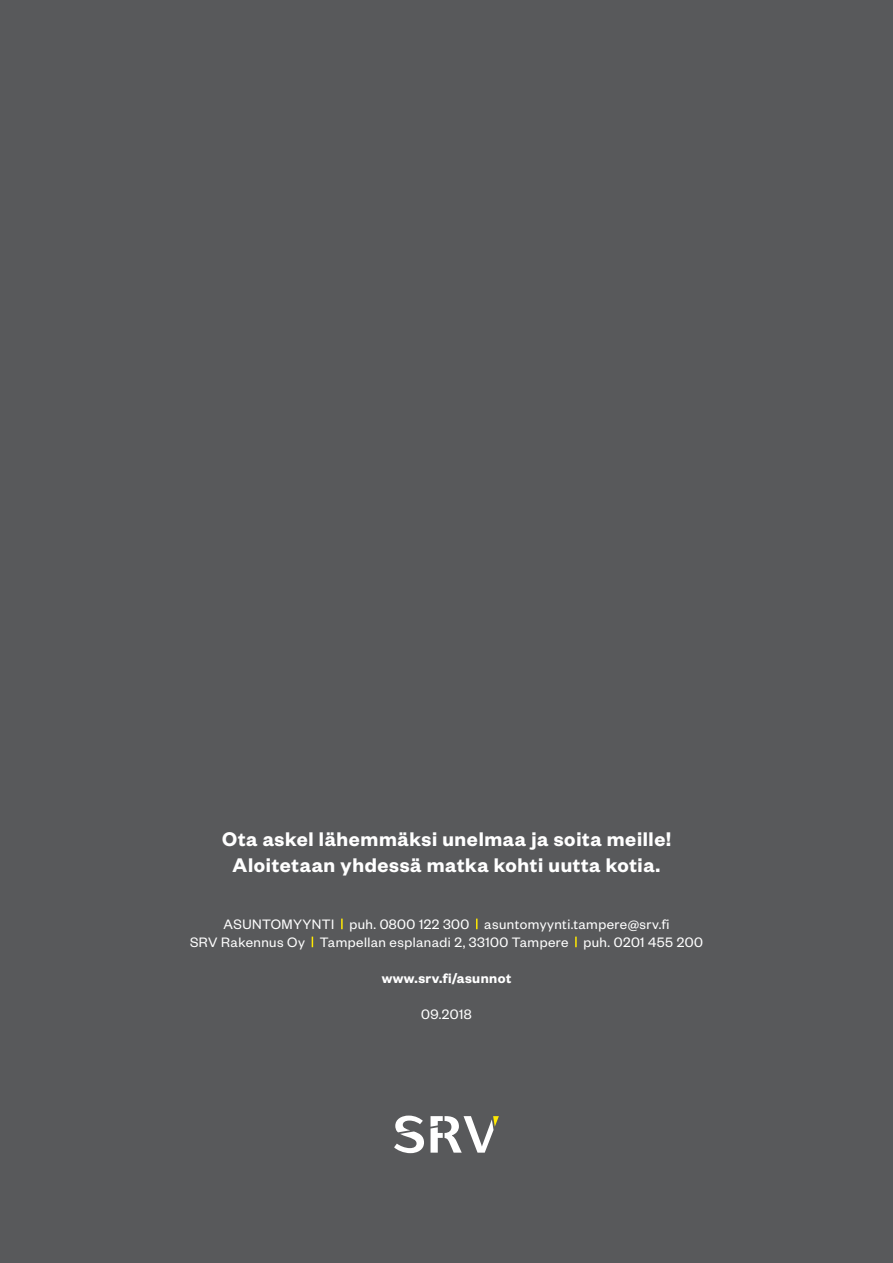
<style>
.page{position:relative;width:893px;height:1263px;background:#58595b}
.page>*{position:absolute;margin:0;border:0;box-sizing:border-box;transform-origin:0 0}
.t1{font:600 21.75px/26.1px "Founders Grotesk";letter-spacing:.03em;color:#fff;text-align:center}
.t2{font:15px/18px "Founders Grotesk";letter-spacing:.03em;color:#fff;text-align:center}
.t3{font:600 15px "Founders Grotesk";letter-spacing:.03em;color:#fff}
</style>
<div class="page">
<svg style="left:394px;top:1115px;width:30px;height:38px"></svg>
<svg style="left:431px;top:1116px;width:68px;height:37px"></svg>
<svg style="left:341px;top:918px;width:2px;height:11px"></svg>
<svg style="left:575px;top:936px;width:2px;height:11px"></svg>
<h1 class="t1" style="left:222px;top:825px;width:450px">Ota askel lähemmäksi unelmaa ja soita meille!<br>Aloitetaan yhdessä matka kohti uutta kotia.</h1>
<p class="t2" style="left:190px;top:915px;width:514px">ASUNTOMYYNTI puh. 0800 122 300 asuntomyynti.tampere@srv.fi<br>SRV Rakennus Oy Tampellan esplanadi 2, 33100 Tampere puh. 0201 455 200</p>
<p class="t3" style="left:382px;top:969px;width:131px">www.srv.fi/asunnot</p>
<p class="t2" style="left:421px;top:1005px;width:52px">09.2018</p>
</div>
